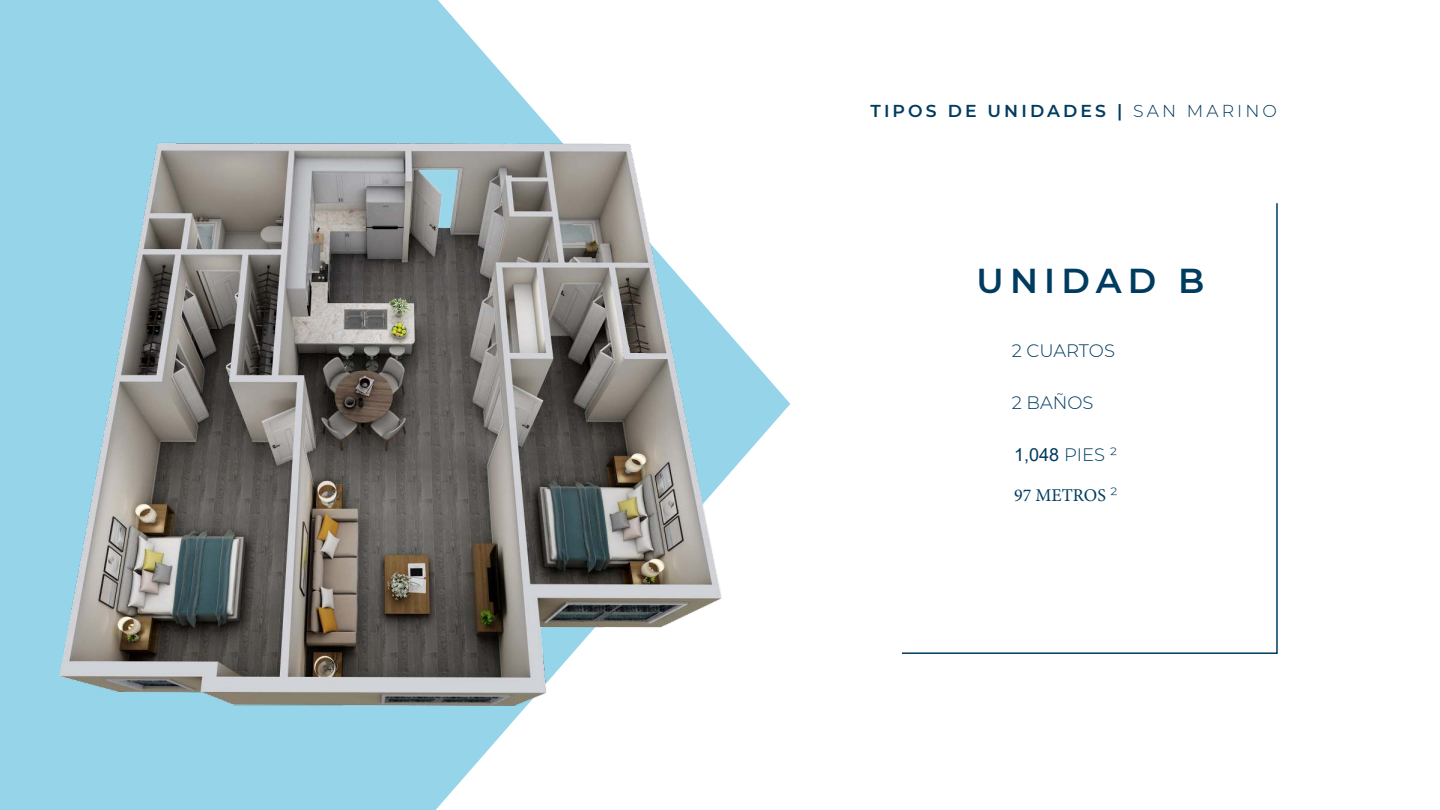
<style>
.page{position:relative;width:1440px;height:810px;background:#fff}
.page>*{position:absolute;margin:0;border:0;box-sizing:border-box;transform-origin:0 0}
.t1{font:600 34.5px "Montserrat";letter-spacing:.18em;color:#003b60}
.t2{font:300 18px "Montserrat";color:#003b60}
.t3{font:18px "Arial";color:#003b60}
.t4{font:18px "Minion Pro";color:#003b60}
.t5{font:600 17.25px "Montserrat";letter-spacing:.18em;color:#003b60}
.s1{font-weight:300}
.s2{font-family:"Montserrat";font-weight:300}
</style>
<div class="page">
<svg style="left:902px;top:203px;width:376px;height:451px"></svg>
<div style="left:0;top:0;width:497px;height:810px;background:#95d4e9"></div>
<img style="left:0;top:68px;width:790px;height:675px">
<p class="t5" style="left:871px;top:104px;width:408px">TIPOS DE UNIDADES | <span class="s1">SAN MARINO</span></p>
<h1 class="t1" style="left:977px;top:268px;width:229px">UNIDAD B</h1>
<p class="t2" style="left:1012px;top:338px;width:105px">2 CUARTOS</p>
<p class="t2" style="left:1012px;top:391px;width:83px">2 BAÑOS</p>
<p class="t3" style="left:1014px;top:443px;width:105px">1,048 <span class="s2">PIES ²</span></p>
<p class="t4" style="left:1014px;top:484px;width:105px">97 METROS <span class="s2">²</span></p>
</div>
